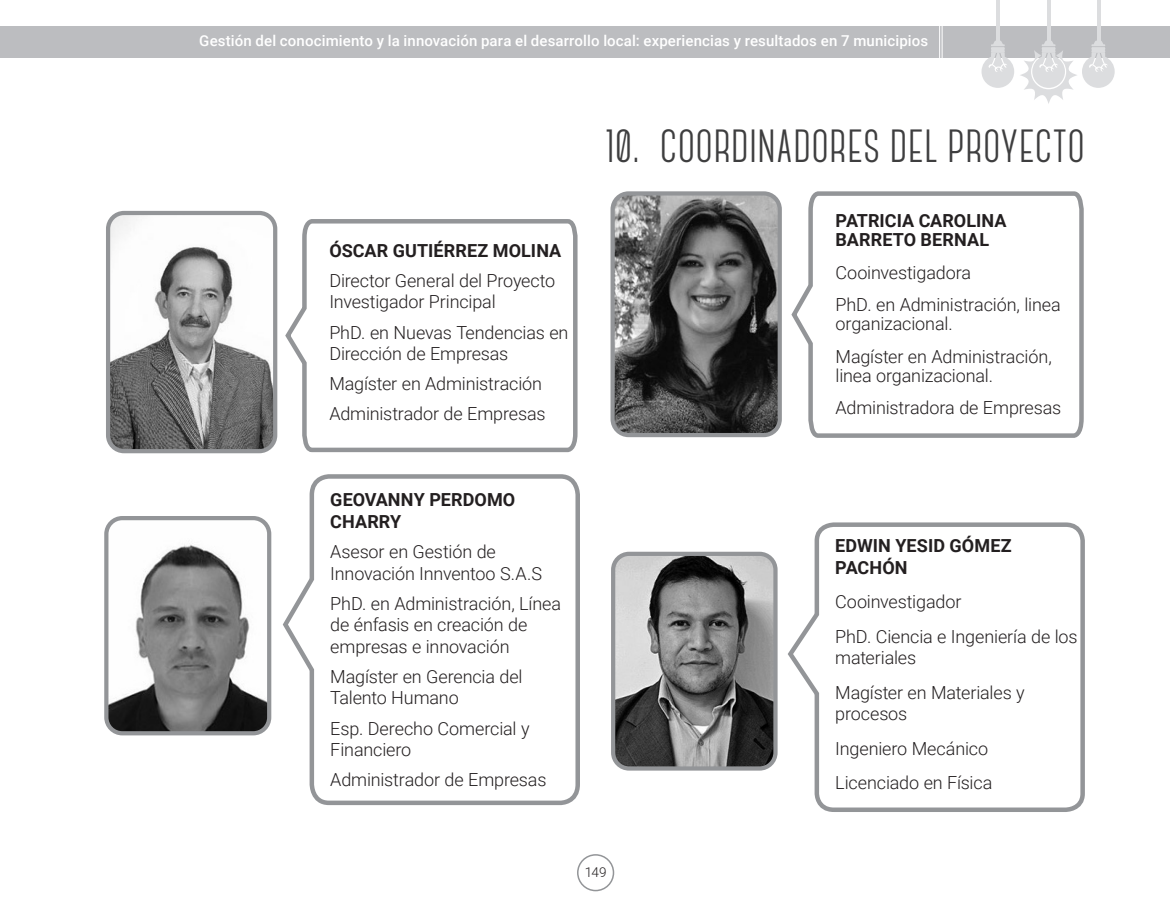
<style>
.page{position:relative;width:1170px;height:918px;background:#fff}
.page>*{position:absolute;margin:0;border:0;box-sizing:border-box;transform-origin:0 0}
.t1{font:700 46.5px "Canter";letter-spacing:.02em;color:#3e3e3f}
.t2{font:300 18px/21.6px "Roboto";letter-spacing:-.01em;color:#231f20}
.t3{font:700 18px/21.6px "Roboto";letter-spacing:.005em;color:#231f20}
.t4{font:500 15px "Roboto";letter-spacing:.01em;color:#fff}
.t5{font:300 13.5px "Roboto";color:#231f20}
</style>
<div class="page">
<div style="left:1px;top:26px;width:1168px;height:32px;background:#bcbdc0"></div>
<hr style="left:1047px;top:0;width:3px;height:42px;background:#dcdddf">
<hr style="left:996px;top:0;width:3px;height:42px;background:#dcdddf">
<svg style="left:981px;top:40px;width:133px;height:64px"></svg>
<hr style="left:1097px;top:0;width:3px;height:42px;background:#dcdddf">
<hr style="left:941px;top:17px;width:1px;height:45px;background:#fff">
<hr style="left:939px;top:17px;width:1px;height:45px;background:#fff">
<div style="left:577px;top:854px;width:37px;height:37px;border:2px solid #939598;border-radius:50%"></div>
<svg style="left:282px;top:474px;width:298px;height:332px"></svg>
<img style="left:109px;top:521px;width:157px;height:209px">
<div style="left:104px;top:516px;width:167px;height:219px;border:4px solid #939598;border-radius:16px"></div>
<svg style="left:788px;top:522px;width:297px;height:290px"></svg>
<img style="left:616px;top:557px;width:156px;height:209px">
<div style="left:611px;top:552px;width:166px;height:219px;border:4px solid #939598;border-radius:16px"></div>
<img style="left:111px;top:216px;width:161px;height:232px">
<div style="left:106px;top:211px;width:171px;height:242px;border:4px solid #939598;border-radius:16px"></div>
<svg style="left:285px;top:219px;width:293px;height:234px"></svg>
<svg style="left:791px;top:191px;width:293px;height:247px"></svg>
<img style="left:615px;top:196px;width:161px;height:236px">
<div style="left:610px;top:191px;width:171px;height:246px;border:4px solid #939598;border-radius:16px"></div>
<p class="t4" style="left:199px;top:30px;width:730px">Gestión del conocimiento y la innovación para el desarrollo local: experiencias y resultados en 7 municipios</p>
<p class="t3" style="left:329px;top:239px;width:233px">ÓSCAR GUTIÉRREZ MOLINA</p>
<p class="t2" style="left:329px;top:269px;width:227px">Director General del Proyecto<br>Investigador Principal</p>
<p class="t2" style="left:329px;top:321px;width:240px">PhD. en Nuevas Tendencias en<br>Dirección de Empresas</p>
<p class="t2" style="left:329px;top:368px;width:218px;line-height:30.2px">Magíster en Administración<br>Administrador de Empresas</p>
<p class="t3" style="left:330px;top:488px;width:186px">GEOVANNY PERDOMO<br>CHARRY</p>
<p class="t2" style="left:330px;top:540px;width:213px">Asesor en Gestión de<br>Innovación Innventoo S.A.S</p>
<p class="t2" style="left:330px;top:592px;width:232px">PhD. en Administración, Línea de énfasis en creación de empresas e innovación</p>
<p class="t2" style="left:330px;top:665px;width:194px">Magíster en Gerencia del<br>Talento Humano</p>
<p class="t2" style="left:330px;top:717px;width:201px">Esp. Derecho Comercial y<br>Financiero</p>
<p class="t2" style="left:330px;top:768px;width:218px">Administrador de Empresas</p>
<h1 class="t1" style="left:606px;top:124px;width:480px">10. COORDINADORES DEL PROYECTO</h1>
<p class="t3" style="left:835px;top:210px;width:172px;line-height:19.5px">PATRICIA CAROLINA<br>BARRETO BERNAL</p>
<p class="t2" style="left:835px;top:256px;width:226px;line-height:32.2px">Cooinvestigadora<br>PhD. en Administración, linea</p>
<p class="t2" style="left:835px;top:307px;width:218px;line-height:32.2px">organizacional.<br>Magíster en Administración,</p>
<p class="t2" style="left:835px;top:359px;width:227px;line-height:32.2px">linea organizacional.<br>Administradora de Empresas</p>
<p class="t3" style="left:835px;top:534px;width:178px">EDWIN YESID GÓMEZ<br>PACHÓN</p>
<p class="t2" style="left:835px;top:584px;width:244px;line-height:34.3px">Cooinvestigador<br>PhD. Ciencia e Ingeniería de los</p>
<p class="t2" style="left:835px;top:640px;width:191px;line-height:34.3px">materiales<br>Magíster en Materiales y</p>
<p class="t2" style="left:835px;top:696px;width:159px;line-height:34.3px">procesos<br>Ingeniero Mecánico<br>Licenciado en Física</p>
<p class="t5" style="left:584px;top:863px;width:23px">149</p>
</div>
